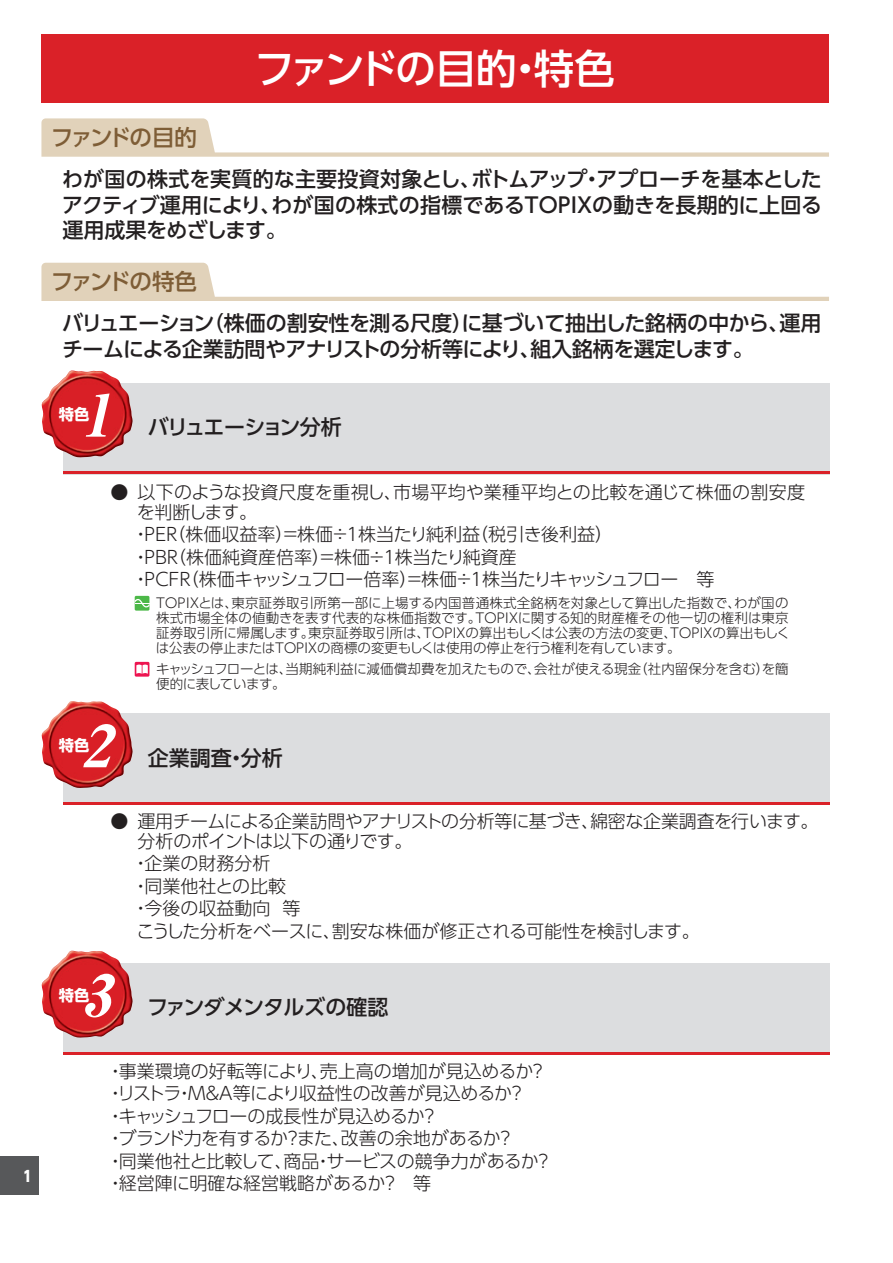
<style>
.page{position:relative;width:893px;height:1263px;background:#fff}
.page>*{position:absolute;margin:0;border:0;box-sizing:border-box;transform-origin:0 0}
.t1{font:italic 58.5px "Midashi Min Pr 5 MA31";color:#fff;scale:1.04 1}
.t2{font:500 40.5px "UD Shin Go Pro";letter-spacing:-.06em;color:#fff}
.t3{font:500 22.5px "UD Shin Go Pro";letter-spacing:-.095em;color:#7e5d36}
.t4{font:500 21px/25.5px "UD Shin Go Pro";letter-spacing:-.02em;color:#231f20;text-align:justify}
.t5{font:500 21px "UD Shin Go Pro";letter-spacing:-.08em;color:#231f20}
.t6{font:300 18px/22.5px "UD Shin Go Pro";letter-spacing:-.015em;color:#231f20}
.t7{font:300 18px/19.5px "UD Shin Go Pro";letter-spacing:-.035em;color:#231f20}
.t8{font:300 18px/19.5px "UD Shin Go Pro";letter-spacing:.005em;color:#231f20}
.t9{font:700 15.3px "UD Shin Go Pro";color:#fff}
.t10{font:800 15px "UD Shin Go Pro";color:#fff;scale:.9 1}
.t11{font:300 13.5px/15px "UD Shin Go Pro";letter-spacing:-.02em;color:#231f20;text-align:justify}
</style>
<div class="page">
<div style="left:0;top:1157px;width:38px;height:38px;background:#57585a"></div>
<div style="left:41px;top:35px;width:788px;height:68px;background:#da2128"></div>
<svg style="left:41px;top:118px;width:788px;height:39px"></svg>
<svg style="left:41px;top:263px;width:788px;height:38px"></svg>
<div style="left:63px;top:383px;width:766px;height:91px;background:#dcdddf"></div>
<hr style="left:63px;top:471px;width:766px;height:3px;background:#da2128">
<img style="left:41px;top:370px;width:92px;height:88px">
<div style="left:135px;top:596px;width:14px;height:15px;background:#4cb848"></div>
<svg style="left:135px;top:599px;width:14px;height:8px"></svg>
<div style="left:135px;top:662px;width:14px;height:15px;background:#ed1450"></div>
<svg style="left:136px;top:664px;width:12px;height:10px"></svg>
<div style="left:63px;top:713px;width:766px;height:92px;background:#dcdddf"></div>
<hr style="left:63px;top:802px;width:766px;height:3px;background:#da2128">
<img style="left:41px;top:701px;width:92px;height:87px">
<div style="left:63px;top:963px;width:766px;height:91px;background:#dcdddf"></div>
<hr style="left:63px;top:1051px;width:766px;height:3px;background:#da2128">
<img style="left:41px;top:951px;width:92px;height:87px">
<p class="t10" style="left:23px;top:1163px;width:11px">1</p>
<h2 class="t2" style="left:254px;top:36px;width:362px">ファンドの目的・特色</h2>
<p class="t3" style="left:51px;top:119px;width:147px">ファンドの目的</p>
<p class="t4" style="left:62px;top:166px;width:762px">わが国の株式を実質的な主要投資対象とし、ボトムアップ・アプローチを基本としたアクティブ運用により、わが国の株式の指標であるＴＯＰＩＸの動きを長期的に上回る運用成果をめざします。</p>
<p class="t3" style="left:51px;top:264px;width:148px">ファンドの特色</p>
<p class="t4" style="left:62px;top:310px;width:761px">バリュエーション（株価の割安性を測る尺度）に基づいて抽出した銘柄の中から、運用チームによる企業訪問やアナリストの分析等により、組入銘柄を選定します。</p>
<h1 class="t1" style="left:80px;top:370px;width:49px">1</h1>
<p class="t9" style="left:59px;top:402px;width:32px">特色</p>
<p class="t5" style="left:148px;top:410px;width:196px">バリュエーション分析</p>
<p class="t8" style="left:137px;top:482px;width:670px;text-indent:-26px">● 以下のような投資尺度を重視し、市場平均や業種平均との比較を通じて株価の割安度を判断します。</p>
<p class="t6" style="left:132px;top:522px;width:584px">・ＰＥＲ（株価収益率）＝株価÷１株当たり純利益（税引き後利益）<br>・ＰＢＲ（株価純資産倍率）＝株価÷１株当たり純資産<br>・ＰＣＦＲ（株価キャッシュフロー倍率）＝株価÷１株当たりキャッシュフロー　等</p>
<p class="t11" style="left:154px;top:595px;width:637px">ＴＯＰＩＸとは、東京証券取引所第一部に上場する内国普通株式全銘柄を対象として算出した指数で、わが国の株式市場全体の値動きを表す代表的な株価指数です。ＴＯＰＩＸに関する知的財産権その他一切の権利は東京証券取引所に帰属します。東京証券取引所は、ＴＯＰＩＸの算出もしくは公表の方法の変更、ＴＯＰＩＸの算出もしくは公表の停止またはＴＯＰＩＸの商標の変更もしくは使用の停止を行う権利を有しています。</p>
<p class="t11" style="left:156px;top:661px;width:634px">キャッシュフローとは、当期純利益に減価償却費を加えたもので、会社が使える現金（社内留保分を含む）を簡便的に表しています。</p>
<h1 class="t1" style="left:80px;top:700px;width:49px">2</h1>
<p class="t9" style="left:59px;top:733px;width:32px">特色</p>
<p class="t4" style="left:148px;top:744px;width:136px">企業調査・分析</p>
<p class="t7" style="left:137px;top:811px;width:683px;text-indent:-27px">● 運用チームによる企業訪問やアナリストの分析等に基づき、綿密な企業調査を行います。分析のポイントは以下の通りです。</p>
<p class="t6" style="left:132px;top:851px;width:569px">・企業の財務分析<br>・同業他社との比較<br>・今後の収益動向 等<br>こうした分析をベースに、割安な株価が修正される可能性を検討します。</p>
<h1 class="t1" style="left:80px;top:950px;width:49px">3</h1>
<p class="t9" style="left:59px;top:982px;width:32px">特色</p>
<p class="t4" style="left:147px;top:994px;width:243px">ファンダメンタルズの確認</p>
<p class="t6" style="left:106px;top:1059px;width:447px">・事業環境の好転等により、売上高の増加が見込めるか？・リストラ・Ｍ＆Ａ等により収益性の改善が見込めるか？<br>・キャッシュフローの成長性が見込めるか？<br>・ブランド力を有するか？また、改善の余地があるか？<br>・同業他社と比較して、商品・サービスの競争力があるか？・経営陣に明確な経営戦略があるか？　等</p>
</div>
